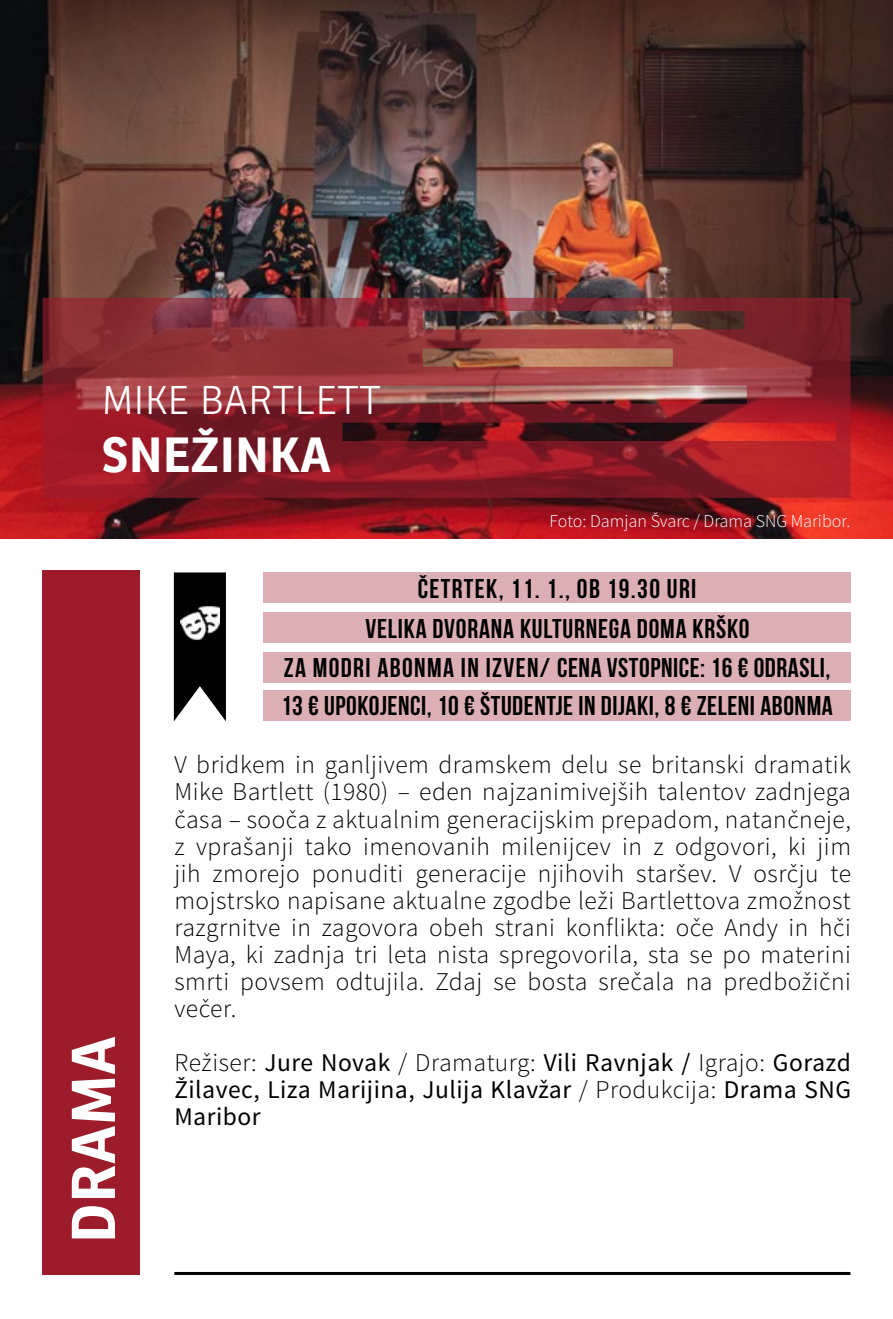
<style>
.page{position:relative;width:893px;height:1319px;background:#fff}
.page>*{position:absolute;margin:0;border:0;box-sizing:border-box;transform-origin:0 0}
.t1{font:700 60px "Ronnia";letter-spacing:.02em;color:#fff}
.t2{font:700 48px "Ronnia";letter-spacing:.02em;color:#fff}
.t3{font:300 39px "Ronnia";letter-spacing:.02em;color:#fff}
.t4{font:700 27px "Bebas Neue";letter-spacing:.02em;color:#000}
.t5{font:700 27px "Bebas Neue";letter-spacing:.05em;color:#000101}
.t6{font:300 25.5px/27px "Source Sans Pro";letter-spacing:.02em;color:#000101;text-align:justify}
.t7{font:25.5px/27px "Source Sans Pro";letter-spacing:.02em;color:#000101;text-align:justify}
.t8{font:300 18px "Source Sans Pro";color:#fff}
.s1{font-weight:300}
</style>
<div class="page">
<img style="left:0;top:0;width:893px;height:538px">
<div style="left:43px;top:570px;width:97px;height:704px;background:#9c1c2c"></div>
<div style="left:263px;top:572px;width:587px;height:30px;background:#dcafb5"></div>
<div style="left:263px;top:612px;width:587px;height:30px;background:#dcafb5"></div>
<div style="left:263px;top:652px;width:587px;height:30px;background:#dcafb5"></div>
<div style="left:263px;top:690px;width:587px;height:30px;background:#dcafb5"></div>
<hr style="left:174px;top:1271px;width:676px;height:3px;background:#000">
<svg style="left:174px;top:572px;width:52px;height:149px;background:#262626"></svg>
<img style="left:43px;top:298px;width:807px;height:199px">
<img style="left:180px;top:603px;width:40px;height:39px">
<h3 class="t3" style="left:102px;top:376px;width:280px">MIKE BARTLETT</h3>
<h2 class="t2" style="left:102px;top:424px;width:230px">SNEŽINKA</h2>
<p class="t8" style="left:550px;top:510px;width:302px">Foto: Damjan Švarc / Drama SNG Maribor.</p>
<p class="t8" style="left:636px;top:517px;width:216px">Foto: Jaka Babnik / SLG Celje.</p>
<p class="t5" style="left:418px;top:573px;width:280px">ČETRTEK, 11. 1., OB 19.30 URI</p>
<p class="t4" style="left:365px;top:613px;width:386px">VELIKA DVORANA KULTURNEGA DOMA KRŠKO</p>
<p class="t4" style="left:284px;top:653px;width:548px">ZA MODRI ABONMA IN IZVEN/ CENA VSTOPNICE: 16 € ODRASLI,</p>
<h1 class="t1" style="left:55px;top:1242px;width:208px;rotate:-90deg">DRAMA</h1>
<p class="t4" style="left:281px;top:691px;width:553px">13 € UPOKOJENCI, 10 € ŠTUDENTJE IN DIJAKI, 8 € ZELENI ABONMA</p>
<p class="t6" style="left:174px;top:751px;width:678px">V bridkem in ganljivem dramskem delu se britanski dramatik Mike Bartlett (1980) – eden najzanimivejših talentov zadnjega časa – sooča z aktualnim generacijskim prepadom, natančneje, z vprašanji tako imenovanih milenijcev in z odgovori, ki jim jih zmorejo ponuditi generacije njihovih staršev. V osrčju te mojstrsko napisane aktualne zgodbe leži Bartlettova zmožnost razgrnitve in zagovora obeh strani konflikta: oče Andy in hči Maya, ki zadnja tri leta nista spregovorila, sta se po materini smrti povsem odtujila. Zdaj se bosta srečala na predbožični večer.</p>
<p class="t7" style="left:174px;top:1048px;width:678px"><span class="s1">Režiser:</span> Jure Novak <span class="s1">/ Dramaturg:</span> Vili Ravnjak / <span class="s1">Igrajo:</span> Gorazd Žilavec, Liza Marijina, Julija Klavžar <span class="s1">/ Produkcija:</span> Drama SNG Maribor</p>
</div>
